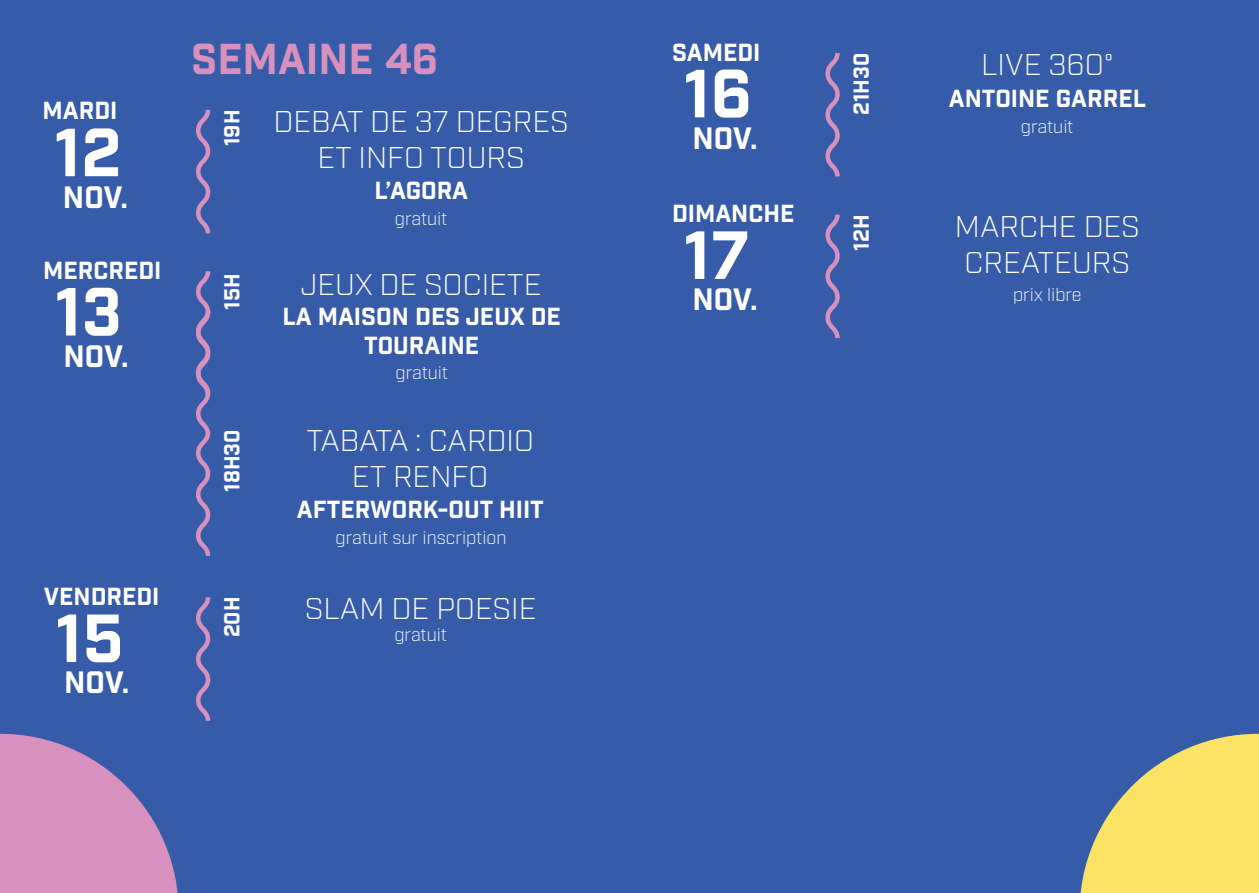
<style>
.page{position:relative;width:1259px;height:893px;background:#365ca9}
.page>*{position:absolute;margin:0;border:0;box-sizing:border-box;transform-origin:0 0}
.t1{font:66px "Industry Inc Base";color:#fff}
.t2{font:42px "Industry Inc Base";color:#d891be}
.t3{font:300 30px/36px "Industry";color:#fff;text-align:center}
.t4{font:30px "Industry Inc Base";letter-spacing:-.005em;color:#fff}
.t5{font:24px/28.8px "Industry Inc Base";color:#fff;text-align:center}
.t6{font:21px "Industry Inc Base";color:#fff}
.t7{font:300 18px "Industry";color:#fff}
</style>
<div class="page">
<svg style="left:0;top:734px;width:178px;height:159px"></svg>
<svg style="left:196px;top:597px;width:15px;height:124px"></svg>
<svg style="left:196px;top:109px;width:15px;height:125px"></svg>
<svg style="left:196px;top:271px;width:15px;height:285px"></svg>
<svg style="left:825px;top:53px;width:15px;height:124px"></svg>
<svg style="left:825px;top:214px;width:15px;height:125px"></svg>
<svg style="left:1080px;top:734px;width:179px;height:159px"></svg>
<p class="t5" style="left:43px;top:98px;width:76px">MARDI</p>
<p class="t1" style="left:54px;top:113px;width:69px">12</p>
<p class="t4" style="left:63px;top:179px;width:67px">NOV.</p>
<p class="t5" style="left:43px;top:257px;width:120px">MERCREDI</p>
<p class="t1" style="left:55px;top:272px;width:69px">13</p>
<p class="t4" style="left:64px;top:338px;width:67px">NOV.</p>
<p class="t5" style="left:44px;top:583px;width:117px">VENDREDI</p>
<p class="t1" style="left:55px;top:599px;width:70px">15</p>
<p class="t4" style="left:64px;top:665px;width:67px">NOV.</p>
<p class="t2" style="left:191px;top:34px;width:249px">SEMAINE 46</p>
<p class="t6" style="left:219px;top:146px;width:38px;rotate:-90deg">19H</p>
<p class="t3" style="left:273px;top:104px;width:297px">DEBAT DE 37 DEGRES<br>ET INFO TOURS</p>
<p class="t5" style="left:374px;top:177px;width:95px">L’AGORA</p>
<p class="t7" style="left:395px;top:208px;width:54px">gratuit</p>
<p class="t6" style="left:219px;top:310px;width:38px;rotate:-90deg">15H</p>
<p class="t3" style="left:300px;top:267px;width:243px">JEUX DE SOCIETE</p>
<p class="t5" style="left:282px;top:303px;width:280px">LA MAISON DES JEUX DE<br>TOURAINE</p>
<p class="t7" style="left:395px;top:362px;width:54px">gratuit</p>
<p class="t6" style="left:219px;top:492px;width:64px;rotate:-90deg">18H30</p>
<p class="t6" style="left:219px;top:637px;width:42px;rotate:-90deg">20H</p>
<p class="t3" style="left:306px;top:423px;width:229px">TABATA : CARDIO<br>ET RENFO</p>
<p class="t5" style="left:297px;top:497px;width:248px">AFTERWORK-OUT HIIT</p>
<p class="t7" style="left:336px;top:527px;width:172px">gratuit sur inscription</p>
<p class="t3" style="left:305px;top:591px;width:233px">SLAM DE POESIE</p>
<p class="t7" style="left:394px;top:624px;width:54px">gratuit</p>
<p class="t5" style="left:672px;top:39px;width:90px">SAMEDI</p>
<p class="t1" style="left:683px;top:54px;width:70px">16</p>
<p class="t4" style="left:692px;top:120px;width:67px">NOV.</p>
<p class="t5" style="left:672px;top:200px;width:124px">DIMANCHE</p>
<p class="t1" style="left:683px;top:216px;width:67px">17</p>
<p class="t4" style="left:692px;top:281px;width:67px">NOV.</p>
<p class="t6" style="left:848px;top:115px;width:63px;rotate:-90deg">21H30</p>
<p class="t6" style="left:848px;top:251px;width:37px;rotate:-90deg">12H</p>
<p class="t3" style="left:981px;top:47px;width:134px">LIVE 360°</p>
<p class="t5" style="left:949px;top:85px;width:199px">ANTOINE GARREL</p>
<p class="t7" style="left:1021px;top:116px;width:54px">gratuit</p>
<p class="t3" style="left:955px;top:208px;width:186px">MARCHE DES</p>
<p class="t3" style="left:964px;top:244px;width:167px">CREATEURS</p>
<p class="t7" style="left:1013px;top:284px;width:70px">prix libre</p>
</div>
